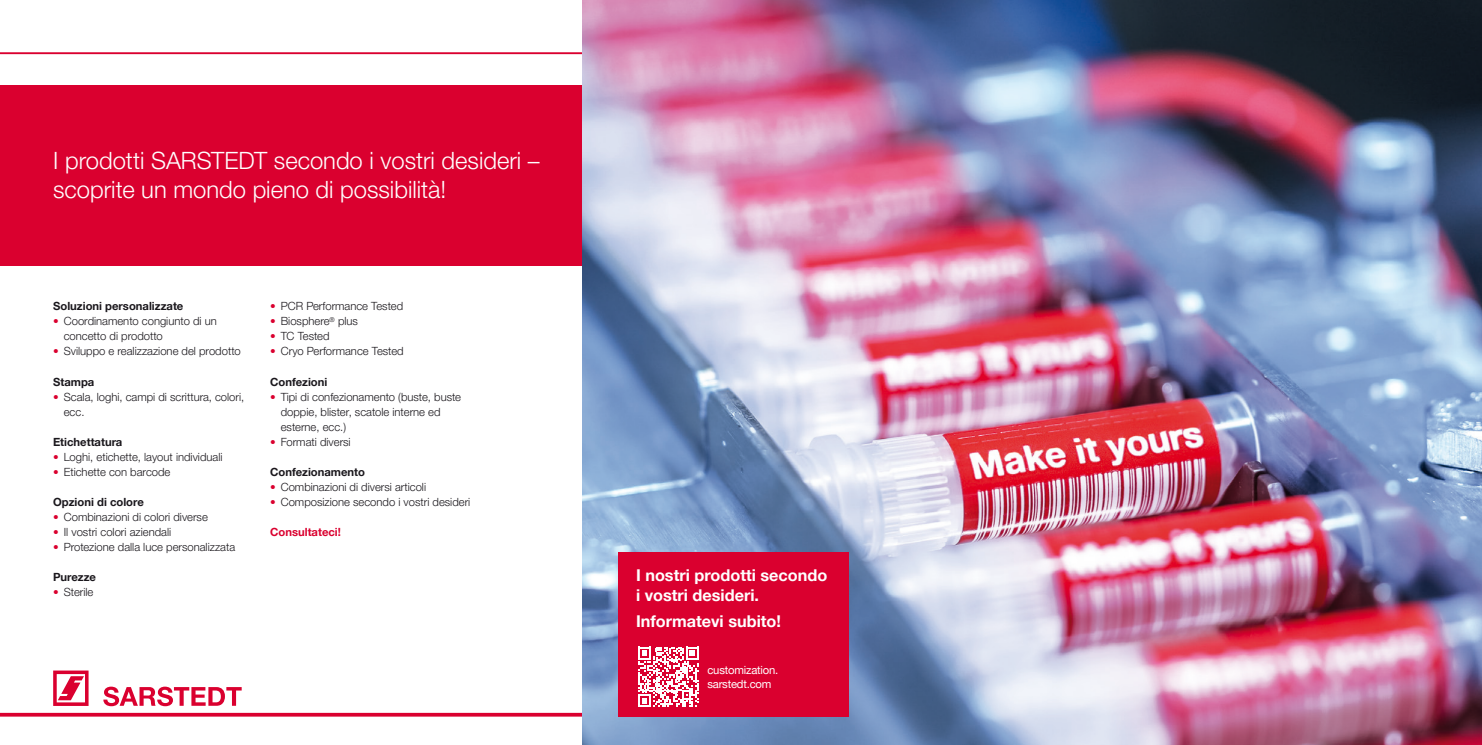
<style>
.page{position:relative;width:1482px;height:745px;background:#fff}
.page>*{position:absolute;margin:0;border:0;box-sizing:border-box;transform-origin:0 0}
.t1{font:300 23.75px/28.5px "Helvetica Neue LTW1 G";color:#fff}
.t2{font:700 16.25px/19.5px "Helvetica Neue LTW1 G";color:#fff}
.t3{font:300 11.25px/15px "Helvetica Neue LTW1 G";color:#1a171c}
.t4{font:700 11.25px "Helvetica Neue LTW1 G";color:#1a171c}
.t5{font:11.25px/13.5px "Helvetica Neue LTW1 G";letter-spacing:-.015em;color:#fff}
.t6{font:700 11.25px "Helvetica Neue LTW1 G";color:#da002f}
.s1{color:#da002f}
</style>
<div class="page">
<div style="left:0;top:85px;width:583px;height:180px;background:#da002f"></div>
<hr style="left:0;top:52px;width:744px;height:2px;background:#da002f">
<svg style="left:53px;top:670px;width:36px;height:35px"></svg>
<svg style="left:103px;top:686px;width:139px;height:19px"></svg>
<svg style="left:0;top:712px;width:583px;height:4px;background:#e1375b"></svg>
<img style="left:583px;top:0;width:898px;height:744px">
<div style="left:618px;top:551px;width:230px;height:165px;background:#da002f"></div>
<svg style="left:638px;top:646px;width:60px;height:60px"></svg>
<h1 class="t1" style="left:53px;top:146px;width:488px">I prodotti SARSTEDT secondo i vostri desideri – scoprite un mondo pieno di possibilità!</h1>
<p class="t4" style="left:53px;top:299px;width:132px">Soluzioni personalizzate</p>
<p class="t3" style="left:64px;top:313px;width:154px;text-indent:-11px"><span class="s1">•</span> Coordinamento congiunto di un concetto di prodotto</p>
<p class="t3" style="left:53px;top:343px;width:189px"><span class="s1">•</span> Sviluppo e realizzazione del prodotto</p>
<p class="t4" style="left:53px;top:374px;width:43px">Stampa</p>
<p class="t3" style="left:64px;top:388px;width:182px;text-indent:-11px"><span class="s1">•</span> Scala, loghi, campi di scrittura, colori, ecc.</p>
<p class="t4" style="left:53px;top:434px;width:71px">Etichettatura</p>
<p class="t3" style="left:53px;top:448px;width:171px"><span class="s1">•</span> Loghi, etichette, layout individuali</p>
<p class="t3" style="left:53px;top:463px;width:119px"><span class="s1">•</span> Etichette con barcode</p>
<p class="t4" style="left:53px;top:494px;width:92px">Opzioni di colore</p>
<p class="t3" style="left:53px;top:508px;width:156px"><span class="s1">•</span> Combinazioni di colori diverse</p>
<p class="t3" style="left:53px;top:523px;width:119px"><span class="s1">•</span> Il vostri colori aziendali</p>
<p class="t3" style="left:53px;top:538px;width:183px"><span class="s1">•</span> Protezione dalla luce personalizzata</p>
<p class="t4" style="left:53px;top:569px;width:44px">Purezze</p>
<p class="t3" style="left:53px;top:583px;width:42px"><span class="s1">•</span> Sterile</p>
<p class="t3" style="left:270px;top:298px;width:134px"><span class="s1">•</span> PCR Performance Tested</p>
<p class="t3" style="left:270px;top:313px;width:89px"><span class="s1">•</span> Biosphere<sup>®</sup> plus</p>
<p class="t3" style="left:270px;top:328px;width:61px"><span class="s1">•</span> TC Tested</p>
<p class="t3" style="left:270px;top:343px;width:135px"><span class="s1">•</span> Cryo Performance Tested</p>
<p class="t4" style="left:270px;top:374px;width:59px">Confezioni</p>
<p class="t3" style="left:281px;top:388px;width:182px;text-indent:-11px"><span class="s1">•</span> Tipi di confezionamento (buste, buste doppie, blister, scatole interne ed esterne, ecc.)</p>
<p class="t3" style="left:270px;top:433px;width:82px"><span class="s1">•</span> Formati diversi</p>
<p class="t4" style="left:270px;top:464px;width:96px">Confezionamento</p>
<p class="t3" style="left:270px;top:478px;width:157px"><span class="s1">•</span> Combinazioni di diversi articoli</p>
<p class="t3" style="left:270px;top:493px;width:202px"><span class="s1">•</span> Composizione secondo i vostri desideri</p>
<p class="t6" style="left:270px;top:524px;width:72px">Consultateci!</p>
<h2 class="t2" style="left:636px;top:565px;width:193px">I nostri prodotti secondo i vostri desideri.</h2>
<h2 class="t2" style="left:636px;top:610px;width:146px">Informatevi subito!</h2>
<p class="t5" style="left:707px;top:662px;width:73px">customization. sarstedt.com</p>
</div>
